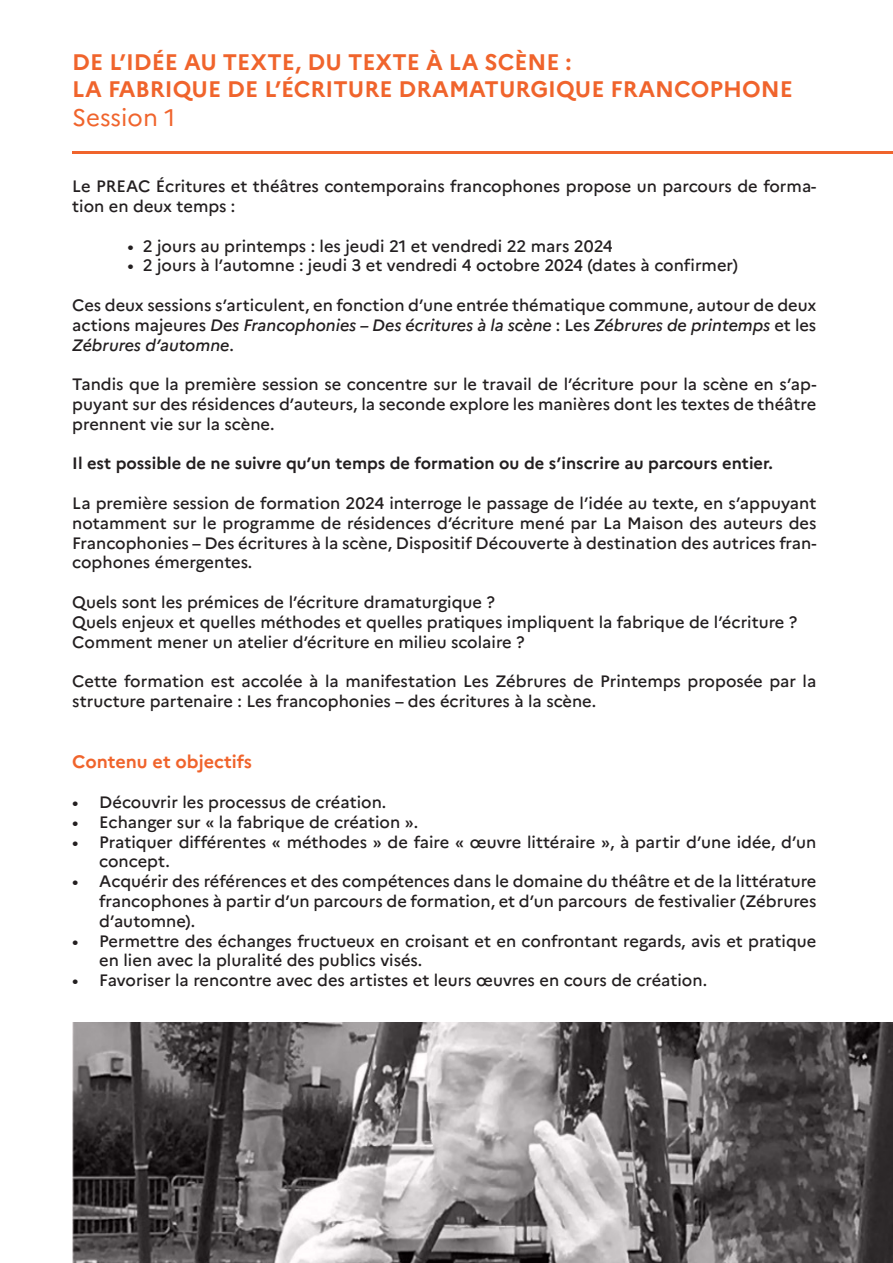
<style>
.page{position:relative;width:893px;height:1263px;background:#fff}
.page>*{position:absolute;margin:0;border:0;box-sizing:border-box;transform-origin:0 0}
.t1{font:24px "Marianne";color:#f0642c}
.t2{font:700 22.5px/27px "Marianne";color:#f0642c}
.t3{font:700 18px "Marianne";color:#f0642c}
.t4{font:500 16.5px/19.8px "Marianne";color:#231f20}
.t5{font:700 16.5px "Marianne";color:#231f20}
.s1{font-style:italic}
</style>
<div class="page">
<hr style="left:72px;top:151px;width:821px;height:2px;background:#f0642c">
<img style="left:72px;top:1023px;width:821px;height:240px">
<h2 class="t2" style="left:72px;top:46px;width:722px">DE L’IDÉE AU TEXTE, DU TEXTE À LA SCÈNE :<br>LA FABRIQUE DE L’ÉCRITURE DRAMATURGIQUE FRANCOPHONE</h2>
<h1 class="t1" style="left:72px;top:99px;width:105px">Session 1</h1>
<p class="t4" style="left:72px;top:175px;width:746px">Le PREAC Écritures et théâtres contemporains francophones propose un parcours de forma&shy;tion en deux temps :</p>
<p class="t4" style="left:128px;top:235px;width:487px">• 2 jours au printemps : les jeudi 21 et vendredi 22 mars 2024</p>
<p class="t4" style="left:128px;top:254px;width:612px">• 2 jours à l’automne : jeudi 3 et vendredi 4 octobre 2024 (dates à confirmer)</p>
<p class="t4" style="left:72px;top:294px;width:746px;text-align:justify">Ces deux sessions s’articulent, en fonction d’une entrée thématique commune, autour de deux actions majeures <span class="s1">Des Francophonies – Des écritures à la scène</span> : Les <span class="s1">Zébrures de printemps</span> et les <span class="s1">Zébrures d’automne</span>.</p>
<p class="t4" style="left:72px;top:373px;width:746px;text-align:justify">Tandis que la première session se concentre sur le travail de l’écriture pour la scène en s’ap&shy;puyant sur des résidences d’auteurs, la seconde explore les manières dont les textes de théâtre prennent vie sur la scène.</p>
<p class="t5" style="left:72px;top:451px;width:702px">Il est possible de ne suivre qu’un temps de formation ou de s’inscrire au parcours entier.</p>
<p class="t4" style="left:72px;top:492px;width:746px;text-align:justify">La première session de formation 2024 interroge le passage de l’idée au texte, en s’appuyant notamment sur le programme de résidences d’écriture mené par La Maison des auteurs des Francophonies – Des écritures à la scène, Dispositif Découverte à destination des autrices fran&shy;cophones émergentes.</p>
<p class="t4" style="left:72px;top:591px;width:727px">Quels sont les prémices de l’écriture dramaturgique ?<br>Quels enjeux et quelles méthodes et quelles pratiques impliquent la fabrique de l’écriture ?<br>Comment mener un atelier d’écriture en milieu scolaire ?</p>
<p class="t4" style="left:72px;top:670px;width:746px">Cette formation est accolée à la manifestation Les Zébrures de Printemps proposée par la structure partenaire : Les francophonies – des écritures à la scène.</p>
<p class="t3" style="left:72px;top:748px;width:181px">Contenu et objectifs</p>
<p class="t4" style="left:72px;top:791px;width:316px">• Découvrir les processus de création.</p>
<p class="t4" style="left:72px;top:811px;width:347px">• Echanger sur « la fabrique de création ».</p>
<p class="t4" style="left:99px;top:830px;width:719px;text-indent:-27px">• Pratiquer différentes « méthodes » de faire « œuvre littéraire », à partir d’une idée, d’un concept.</p>
<p class="t4" style="left:99px;top:870px;width:719px;text-align:justify;text-indent:-27px">• Acquérir des références et des compétences dans le domaine du théâtre et de la littérature francophones à partir d’un parcours de formation, et d’un parcours de festivalier (Zébrures d’automne).</p>
<p class="t4" style="left:99px;top:929px;width:719px;text-indent:-27px">• Permettre des échanges fructueux en croisant et en confrontant regards, avis et pratique en lien avec la pluralité des publics visés.</p>
<p class="t4" style="left:72px;top:969px;width:636px">• Favoriser la rencontre avec des artistes et leurs œuvres en cours de création.</p>
</div>
